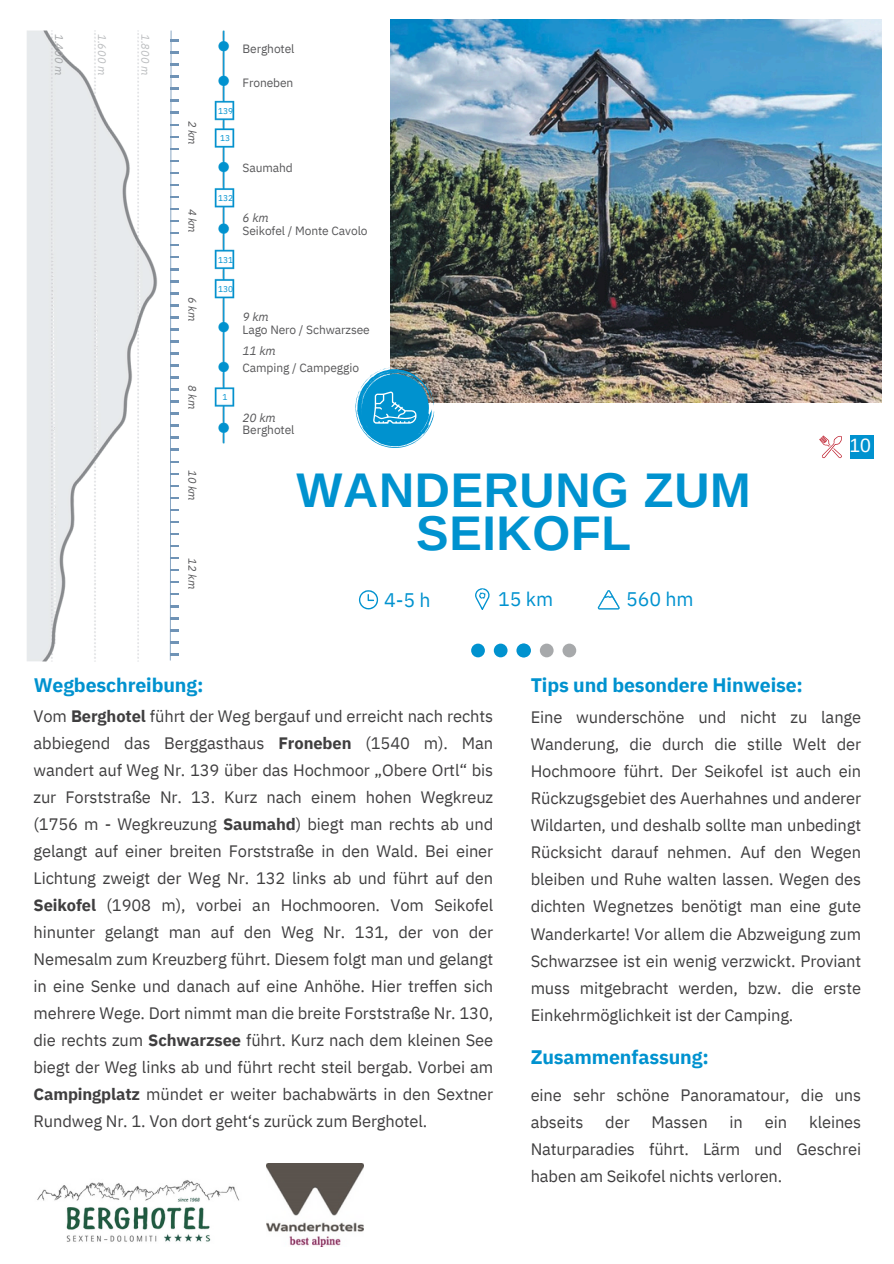
<style>
.page{position:relative;width:894px;height:1264px;background:#fff}
.page>*{position:absolute;margin:0;border:0;box-sizing:border-box;transform-origin:0 0}
.t1{font:700 48.75px/42.8px "Arimo";letter-spacing:.015em;color:#0092cf;text-align:center}
.t2{font:19.65px "IBM Plex Sans";letter-spacing:-.005em;color:#0092cf}
.t3{font:700 19.5px "IBM Plex Sans";letter-spacing:-.005em;color:#0092cf}
.t4{font:19.35px "Arimo";color:#fff}
.t5{font:16.5px/27px "IBM Plex Sans";letter-spacing:-.005em;color:#3f3e3f;text-align:justify}
.t6{font:12px/12.3px "IBM Plex Sans";letter-spacing:-.005em;color:#58585a}
.t7{font:italic 11.1px "IBM Plex Sans";color:#58585a}
.t8{font:italic 11.1px "IBM Plex Sans";letter-spacing:-.01em;color:#bcbec0}
.t9{font:italic 11.1px "IBM Plex Sans";color:#a7a9ab}
.t10{font:8.4px "IBM Plex Sans";letter-spacing:-.01em;color:#0092cf}
.s1{font-style:italic}
.s2{font-weight:700}
</style>
<div class="page">
<img style="left:390px;top:20px;width:490px;height:383px">
<svg style="left:355px;top:367px;width:79px;height:81px"></svg>
<svg style="left:170px;top:31px;width:8px;height:629px"></svg>
<svg style="left:819px;top:435px;width:22px;height:23px"></svg>
<div style="left:850px;top:435px;width:23px;height:23px;background:#0092cf"></div>
<svg style="left:359px;top:590px;width:19px;height:19px"></svg>
<svg style="left:475px;top:588px;width:14px;height:22px"></svg>
<svg style="left:597px;top:590px;width:22px;height:19px"></svg>
<img style="left:266px;top:1163px;width:97px;height:83px">
<img style="left:37px;top:1180px;width:202px;height:62px">
<div style="left:471px;top:643px;width:13px;height:14px;background:#0092cf;border-radius:50%"></div>
<div style="left:493px;top:643px;width:14px;height:14px;background:#0092cf;border-radius:50%"></div>
<svg style="left:516px;top:643px;width:14px;height:14px"></svg>
<div style="left:517px;top:643px;width:14px;height:14px;background:#0092cf;border-radius:50%"></div>
<div style="left:539px;top:643px;width:14px;height:14px;background:#a7a9ab;border-radius:50%"></div>
<div style="left:562px;top:643px;width:14px;height:14px;background:#a7a9ab;border-radius:50%"></div>
<img style="left:214px;top:30px;width:21px;height:414px">
<img style="left:27px;top:30px;width:130px;height:632px">
<h3 class="t9" style="left:67px;top:34px;width:43px;rotate:90deg">1.400 m</h3>
<h3 class="t8" style="left:110px;top:34px;width:43px;rotate:90deg">1.600 m</h3>
<h3 class="t8" style="left:153px;top:34px;width:43px;rotate:90deg">1.800 m</h3>
<h4 class="t7" style="left:200px;top:121px;width:26px;rotate:90deg">2 km</h4>
<h2 class="t7" style="left:200px;top:209px;width:26px;rotate:90deg">4 km</h2>
<h2 class="t7" style="left:200px;top:297px;width:26px;rotate:90deg">6 km</h2>
<h4 class="t7" style="left:200px;top:385px;width:26px;rotate:90deg">8 km</h4>
<p class="t7" style="left:200px;top:470px;width:32px;rotate:90deg">10 km</p>
<p class="t7" style="left:200px;top:558px;width:32px;rotate:90deg">12 km</p>
<p class="t10" style="left:218px;top:105px;width:17px">139</p>
<h5 class="t10" style="left:220px;top:133px;width:12px">13</h5>
<h5 class="t10" style="left:218px;top:192px;width:17px">132</h5>
<p class="t10" style="left:218px;top:254px;width:17px">131</p>
<h1 class="t10" style="left:218px;top:283px;width:17px">130</h1>
<h5 class="t10" style="left:222px;top:392px;width:7px">1</h5>
<p class="t6" style="left:242px;top:42px;width:54px">Berghotel</p>
<p class="t6" style="left:242px;top:77px;width:52px">Froneben</p>
<p class="t6" style="left:242px;top:161px;width:52px">Saumahd</p>
<h5 class="t6" style="left:242px;top:211px;width:127px"><span class="s1">6 km<br></span>Seikofel / Monte Cavolo</h5>
<h5 class="t6" style="left:242px;top:310px;width:129px"><span class="s1">9 km<br></span>Lago Nero / Schwarzsee</h5>
<h5 class="t6" style="left:242px;top:342px;width:118px;line-height:16.8px"><span class="s1">11 km<br></span>Camping / Campeggio</h5>
<h5 class="t6" style="left:242px;top:411px;width:54px"><span class="s1">20 km<br></span>Berghotel</h5>
<h5 class="t1" style="left:296px;top:469px;width:455px">WANDERUNG ZUM<br>SEIKOFL</h5>
<h5 class="t2" style="left:384px;top:587px;width:48px">4-5 h</h5>
<h5 class="t2" style="left:498px;top:586px;width:57px">15 km</h5>
<h5 class="t2" style="left:626px;top:585px;width:69px">560 hm</h5>
<h5 class="t4" style="left:849px;top:434px;width:23px">10</h5>
<p class="t3" style="left:34px;top:671px;width:171px">Wegbeschreibung:</p>
<p class="t3" style="left:530px;top:671px;width:274px">Tips und besondere Hinweise:</p>
<p class="t5" style="left:33px;top:702px;width:461px">Vom <span class="s2">Berghotel</span> führt der Weg bergauf und erreicht nach rechts abbiegend das Berggasthaus <span class="s2">Froneben</span> (1540 m). Man wandert auf Weg Nr. 139 über das Hochmoor „Obere Ortl“ bis zur Forststraße Nr. 13. Kurz nach einem hohen Wegkreuz (1756 m - Wegkreuzung <span class="s2">Saumahd</span>) biegt man rechts ab und gelangt auf einer breiten Forststraße in den Wald. Bei einer Lichtung zweigt der Weg Nr. 132 links ab und führt auf den <span class="s2">Seikofel</span> (1908 m), vorbei an Hochmooren. Vom Seikofel hinunter gelangt man auf den Weg Nr. 131, der von der Nemesalm zum Kreuzberg führt. Diesem folgt man und gelangt in eine Senke und danach auf eine Anhöhe. Hier treffen sich mehrere Wege. Dort nimmt man die breite Forststraße Nr. 130, die rechts zum <span class="s2">Schwarzsee</span> führt. Kurz nach dem kleinen See biegt der Weg links ab und führt recht steil bergab. Vorbei am <span class="s2">Campingplatz</span> mündet er weiter bachabwärts in den Sextner Rundweg Nr. 1. Von dort geht‘s zurück zum Berghotel.</p>
<h5 class="t5" style="left:530px;top:703px;width:332px">Eine wunderschöne und nicht zu lange Wanderung, die durch die stille Welt der Hochmoore führt. Der Seikofel ist auch ein Rückzugsgebiet des Auerhahnes und anderer Wildarten, und deshalb sollte man unbedingt Rücksicht darauf nehmen. Auf den Wegen bleiben und Ruhe walten lassen. Wegen des dichten Wegnetzes benötigt man eine gute Wanderkarte! Vor allem die Abzweigung zum Schwarzsee ist ein wenig verzwickt. Proviant muss mitgebracht werden, bzw. die erste Einkehrmöglichkeit ist der Camping.</h5>
<h5 class="t3" style="left:530px;top:1043px;width:179px">Zusammenfassung:</h5>
<p class="t5" style="left:530px;top:1081px;width:332px">eine sehr schöne Panoramatour, die uns abseits</p>
<p class="t5" style="left:530px;top:1108px;width:332px;text-indent:278px">kleines Naturparadies führt. Lärm und Geschrei haben am Seikofel nichts verloren.</p>
<p class="t5" style="left:605px;top:1108px;width:26px">der</p>
<p class="t5" style="left:651px;top:1108px;width:58px">Massen</p>
<p class="t5" style="left:729px;top:1108px;width:15px">in</p>
<p class="t5" style="left:764px;top:1108px;width:24px">ein</p>
</div>
